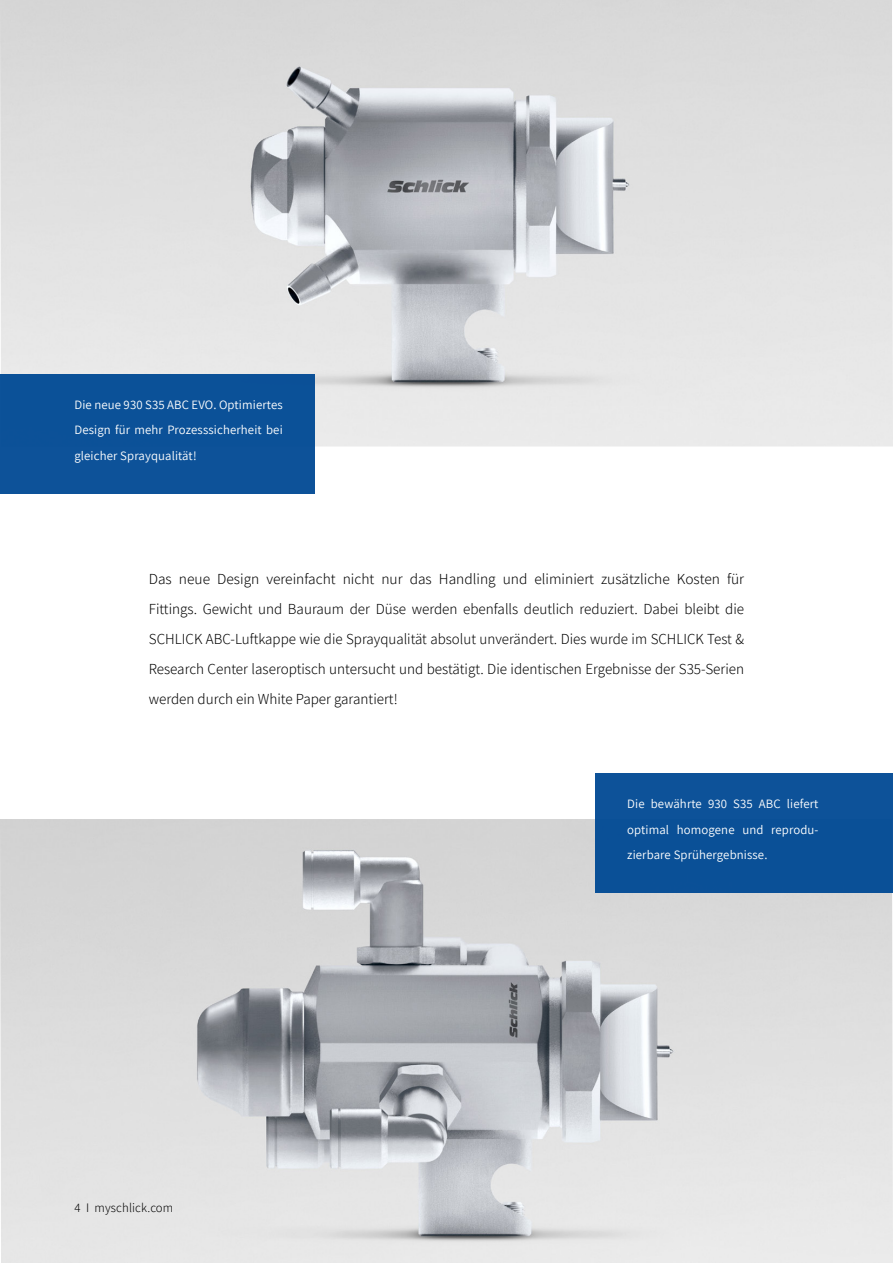
<style>
.page{position:relative;width:893px;height:1263px;background:#fff}
.page>*{position:absolute;margin:0;border:0;box-sizing:border-box;transform-origin:0 0}
.t1{font:300 15px/30px "Assistant";color:#000;text-align:justify}
.t2{font:12.75px/25.5px "Assistant";letter-spacing:.01em;color:#fff;text-align:justify}
.t3{font:300 12.75px "Assistant";letter-spacing:.01em;color:#000}
</style>
<div class="page">
<img style="left:0;top:0;width:893px;height:446px">
<div style="left:0;top:374px;width:315px;height:119px;background:#0b5198"></div>
<img style="left:0;top:819px;width:893px;height:444px">
<div style="left:595px;top:774px;width:298px;height:119px;background:#0a5097"></div>
<p class="t2" style="left:74px;top:391px;width:210px">Die neue 930 S35 ABC EVO. Optimiertes Design für mehr Prozesssicherheit bei gleicher Sprayqualität!</p>
<p class="t1" style="left:149px;top:563px;width:597px">Das neue Design vereinfacht nicht nur das Handling und eliminiert zusätzliche Kosten für Fittings. Gewicht und Bauraum der Düse werden ebenfalls deutlich reduziert. Dabei bleibt die SCHLICK ABC-Luftkappe wie die Sprayqualität absolut unverändert. Dies wurde im SCHLICK Test &amp; Research Center laseroptisch untersucht und bestätigt. Die identischen Ergebnisse der S35-Serien werden durch ein White Paper garantiert!</p>
<p class="t3" style="left:74px;top:1199px;width:100px">4 I myschlick.com</p>
<p class="t2" style="left:627px;top:791px;width:193px">Die bewährte 930 S35 ABC liefert optimal homogene und reprodu&shy;zierbare Sprühergebnisse.</p>
</div>
